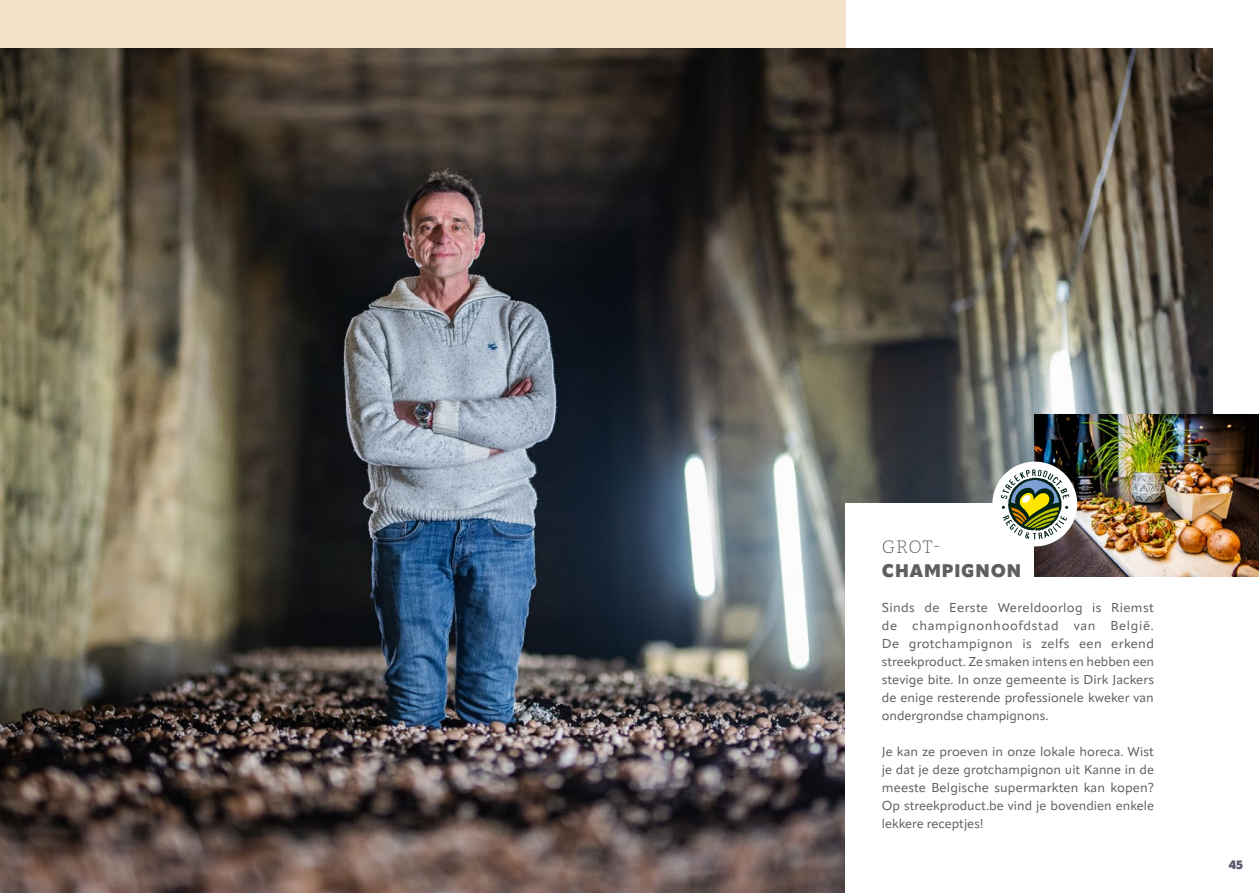
<style>
.page{position:relative;width:1259px;height:893px;background:#fff}
.page>*{position:absolute;margin:0;border:0;box-sizing:border-box;transform-origin:0 0}
.t1{font:900 18px "Apparat";letter-spacing:.05em;color:#5f5e5e}
.t2{font:100 18px "Bitter";color:#5f5e5e}
.t3{font:12.75px/18px "Apparat";color:#5f5e5e;text-align:justify}
.t4{font:900 12px "Apparat";color:#5e576c}
</style>
<div class="page">
<div style="left:0;top:0;width:846px;height:845px;background:#f5e2ca"></div>
<img style="left:0;top:48px;width:1212px;height:845px">
<div style="left:846px;top:504px;width:413px;height:389px;background:#fff"></div>
<img style="left:1034px;top:414px;width:225px;height:163px">
<div style="left:992px;top:462px;width:85px;height:84px;background:#fff;border-radius:50%"></div>
<svg style="left:1001px;top:469px;width:68px;height:70px"></svg>
<h1 class="t2" style="left:882px;top:535px;width:60px">GROT-</h1>
<h1 class="t1" style="left:882px;top:559px;width:141px">CHAMPIGNON</h1>
<p class="t3" style="left:882px;top:599px;width:274px">Sinds de Eerste Wereldoorlog is Riemst de champignonhoofdstad van België.<br>De grotchampignon is zelfs een erkend streekproduct. Ze smaken intens en hebben een stevige bite. In onze gemeente is Dirk Jackers de enige resterende professionele kweker van ondergrondse champignons.</p>
<p class="t3" style="left:882px;top:743px;width:274px">Je kan ze proeven in onze lokale horeca. Wist je dat je deze grotchampignon uit Kanne in de meeste Belgische supermarkten kan kopen?<br>Op streekproduct.be vind je bovendien enkele lekkere receptjes!</p>
<p class="t4" style="left:1228px;top:857px;width:16px">45</p>
</div>
